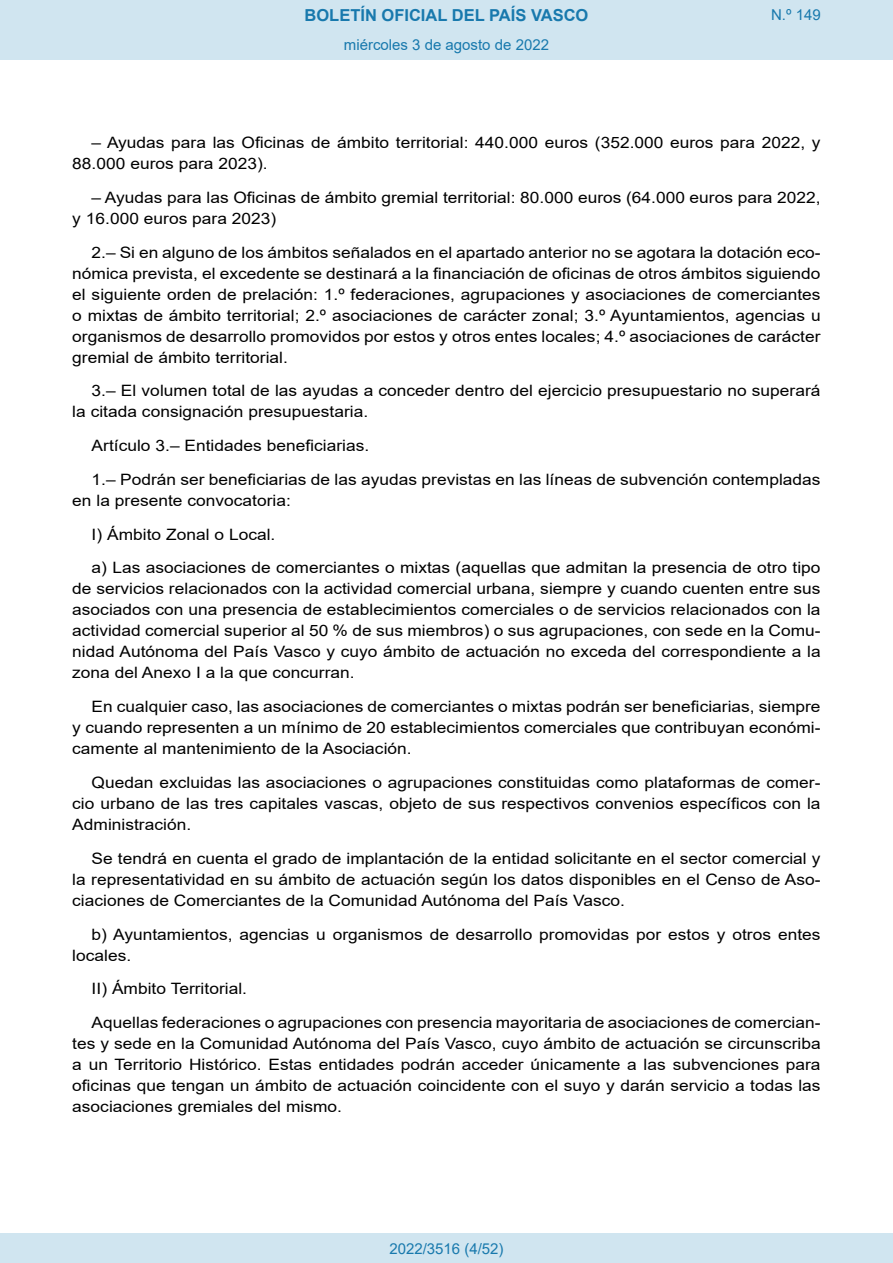
<style>
.page{position:relative;width:893px;height:1263px;background:#fff}
.page>*{position:absolute;margin:0;border:0;box-sizing:border-box;transform-origin:0 0}
.t1{font:700 16.5px "Arial";color:#1879ad}
.BOPVDetalle{font:15.6px/21px "Arial";color:#000;text-align:justify;scale:1.11 1}
.Paginacion_Centro{font:15px "Arial";color:#1879ad}
</style>
<div class="page">
<div style="left:0;top:0;width:893px;height:60px;background:#d0e5f0"></div>
<div style="left:0;top:1233px;width:893px;height:30px;background:#d0e5f0"></div>
<p class="t1" style="left:305px;top:3px;width:285px">BOLETÍN OFICIAL DEL PAÍS VASCO</p>
<p class="Paginacion_Centro" style="left:344px;top:35px;width:207px">miércoles 3 de agosto de 2022</p>
<p class="Paginacion_Centro" style="left:771px;top:5px;width:51px">N.º 149</p>
<p class="BOPVDetalle" style="left:72px;top:132px;width:676px;text-indent:19px">– Ayudas para las Oficinas de ámbito territorial: 440.000 euros (352.000 euros para 2022, y<br>88.000 euros para 2023).</p>
<p class="BOPVDetalle" style="left:72px;top:187px;width:676px;text-indent:19px">– Ayudas para las Oficinas de ámbito gremial territorial: 80.000 euros (64.000 euros para 2022, y 16.000 euros para 2023)</p>
<p class="BOPVDetalle" style="left:72px;top:242px;width:676px;text-indent:19px">2.– Si en alguno de los ámbitos señalados en el apartado anterior no se agotara la dotación eco&shy;nómica prevista, el excedente se destinará a la financiación de oficinas de otros ámbitos siguiendo el siguiente orden de prelación: 1.º federaciones, agrupaciones y asociaciones de comerciantes o mixtas de ámbito territorial; 2.º asociaciones de carácter zonal; 3.º Ayuntamientos, agencias u organismos de desarrollo promovidos por estos y otros entes locales; 4.º asociaciones de carácter gremial de ámbito territorial.</p>
<p class="BOPVDetalle" style="left:72px;top:380px;width:676px;text-indent:19px">3.– El volumen total de las ayudas a conceder dentro del ejercicio presupuestario no superará la citada consignación presupuestaria.</p>
<p class="BOPVDetalle" style="left:92px;top:435px;width:252px">Artículo 3.– Entidades beneficiarias.</p>
<p class="BOPVDetalle" style="left:72px;top:469px;width:676px;text-indent:19px">1.– Podrán ser beneficiarias de las ayudas previstas en las líneas de subvención contempladas en la presente convocatoria:</p>
<p class="BOPVDetalle" style="left:92px;top:524px;width:167px">I) Ámbito Zonal o Local.</p>
<p class="BOPVDetalle" style="left:72px;top:557px;width:676px;text-indent:19px">a) Las asociaciones de comerciantes o mixtas (aquellas que admitan la presencia de otro tipo de servicios relacionados con la actividad comercial urbana, siempre y cuando cuenten entre sus asociados con una presencia de establecimientos comerciales o de servicios relacionados con la actividad comercial superior al 50 % de sus miembros) o sus agrupaciones, con sede en la Comu&shy;nidad Autónoma del País Vasco y cuyo ámbito de actuación no exceda del correspondiente a la zona del Anexo I a la que concurran.</p>
<p class="BOPVDetalle" style="left:72px;top:696px;width:676px;text-indent:19px">En cualquier caso, las asociaciones de comerciantes o mixtas podrán ser beneficiarias, siempre y cuando representen a un mínimo de 20 establecimientos comerciales que contribuyan económi&shy;camente al mantenimiento de la Asociación.</p>
<p class="BOPVDetalle" style="left:72px;top:772px;width:676px;text-indent:19px">Quedan excluidas las asociaciones o agrupaciones constituidas como plataformas de comer&shy;cio urbano de las tres capitales vascas, objeto de sus respectivos convenios específicos con la Administración.</p>
<p class="BOPVDetalle" style="left:72px;top:848px;width:676px;text-indent:19px">Se tendrá en cuenta el grado de implantación de la entidad solicitante en el sector comercial y la representatividad en su ámbito de actuación según los datos disponibles en el Censo de Aso&shy;ciaciones de Comerciantes de la Comunidad Autónoma del País Vasco.</p>
<p class="BOPVDetalle" style="left:72px;top:923px;width:676px;text-indent:19px">b) Ayuntamientos, agencias u organismos de desarrollo promovidas por estos y otros entes locales.</p>
<p class="BOPVDetalle" style="left:92px;top:978px;width:142px">II) Ámbito Territorial.</p>
<p class="BOPVDetalle" style="left:72px;top:1012px;width:676px;text-indent:19px">Aquellas federaciones o agrupaciones con presencia mayoritaria de asociaciones de comercian&shy;tes y sede en la Comunidad Autónoma del País Vasco, cuyo ámbito de actuación se circunscriba a un Territorio Histórico. Estas entidades podrán acceder únicamente a las subvenciones para oficinas que tengan un ámbito de actuación coincidente con el suyo y darán servicio a todas las asociaciones gremiales del mismo.</p>
<p class="Paginacion_Centro" style="left:389px;top:1238px;width:116px">2022/3516 (4/52)</p>
</div>
